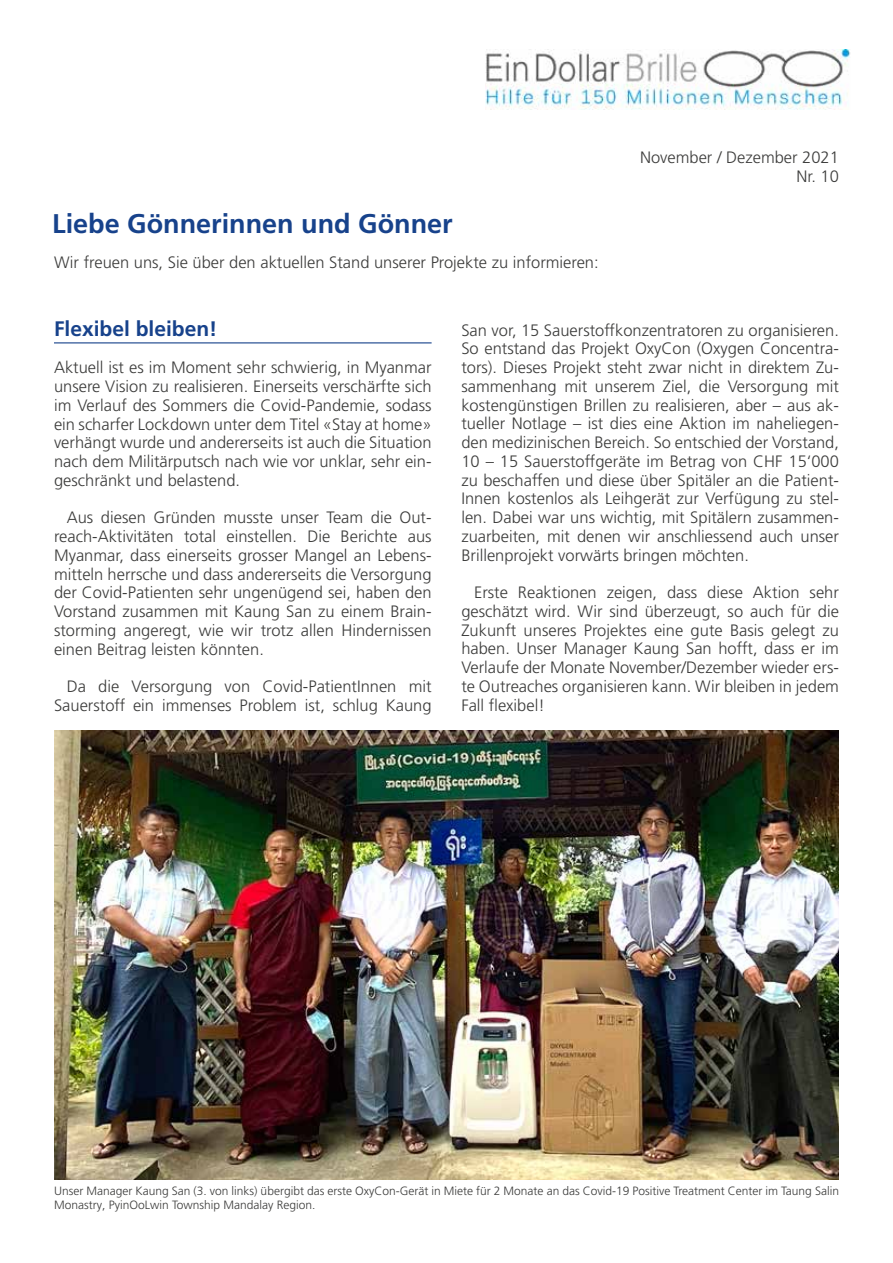
<style>
.page{position:relative;width:893px;height:1263px;background:#fff}
.page>*{position:absolute;margin:0;border:0;box-sizing:border-box;transform-origin:0 0}
.t1{font:700 27px "Frutiger LT Pro";color:#17428b}
.t2{font:700 21px "Frutiger LT Pro";color:#17428b}
.t3{font:300 16.5px/18.8px "Frutiger LT Pro";color:#3c3c3b;text-align:justify}
.t4{font:300 12px/13.5px "Frutiger LT Pro";color:#3c3c3b}
</style>
<div class="page">
<img style="left:485px;top:50px;width:365px;height:59px">
<hr style="left:54px;top:342px;width:378px;height:1px;background:#17428b">
<img style="left:54px;top:730px;width:785px;height:450px">
<h1 class="t1" style="left:52px;top:207px;width:402px">Liebe Gönnerinnen und Gönner</h1>
<p class="t3" style="left:54px;top:253px;width:546px">Wir freuen uns, Sie über den aktuellen Stand unserer Projekte zu informieren:</p>
<p class="t3" style="left:640px;top:149px;width:200px;text-align:right">November / Dezember 2021<br>Nr. 10</p>
<p class="t2" style="left:54px;top:316px;width:165px">Flexibel bleiben!</p>
<p class="t3" style="left:54px;top:358px;width:379px">Aktuell ist es im Moment sehr schwierig, in Myanmar unsere Vision zu realisieren. Einerseits verschärfte sich im Verlauf des Sommers die Covid-Pandemie, sodass ein scharfer Lockdown unter dem Titel «Stay at home» verhängt wurde und andererseits ist auch die Situation nach dem Militärputsch nach wie vor unklar, sehr ein&shy;geschränkt und belastend.</p>
<p class="t3" style="left:54px;top:508px;width:379px;text-indent:13px">Aus diesen Gründen musste unser Team die Out&shy;reach-Aktivitäten total einstellen. Die Berichte aus Myanmar, dass einerseits grosser Mangel an Lebens&shy;mitteln herrsche und dass andererseits die Versorgung der Covid-Patienten sehr ungenügend sei, haben den Vorstand zusammen mit Kaung San zu einem Brain&shy;storming angeregt, wie wir trotz allen Hindernissen einen Beitrag leisten könnten.</p>
<p class="t3" style="left:54px;top:677px;width:379px;text-align:right">Da die Versorgung von Covid-PatientInnen mit<br>Sauerstoff ein immenses Problem ist, schlug Kaung</p>
<p class="t3" style="left:461px;top:321px;width:379px">San vor, 15 Sauerstoffkonzentratoren zu organisieren.<br>So entstand das Projekt OxyCon (Oxygen Concentra&shy;tors). Dieses Projekt steht zwar nicht in direktem Zu&shy;sammenhang mit unserem Ziel, die Versorgung mit kostengünstigen Brillen zu realisieren, aber – aus ak&shy;tueller Notlage – ist dies eine Aktion im naheliegen&shy;den medizinischen Bereich. So entschied der Vorstand, 10 – 15 Sauerstoffgeräte im Betrag von CHF 15‘000 zu beschaffen und diese über Spitäler an die Patient-Innen kostenlos als Leihgerät zur Verfügung zu stel&shy;len. Dabei war uns wichtig, mit Spitälern zusammen&shy;zuarbeiten, mit denen wir anschliessend auch unser Brillenprojekt vorwärts bringen möchten.</p>
<p class="t3" style="left:461px;top:583px;width:379px;text-indent:13px">Erste Reaktionen zeigen, dass diese Aktion sehr geschätzt wird. Wir sind überzeugt, so auch für die Zukunft unseres Projektes eine gute Basis gelegt zu haben. Unser Manager Kaung San hofft, dass er im Verlaufe der Monate November/Dezember wieder ers&shy;te Outreaches organisieren kann. Wir bleiben in jedem Fall flexibel!</p>
<p class="t4" style="left:54px;top:1184px;width:786px">Unser Manager Kaung San (3. von links) übergibt das erste OxyCon-Gerät in Miete für 2 Monate an das Covid-19 Positive Treatment Center im Taung Salin<br>Monastry, PyinOoLwin Township Mandalay Region.</p>
</div>
